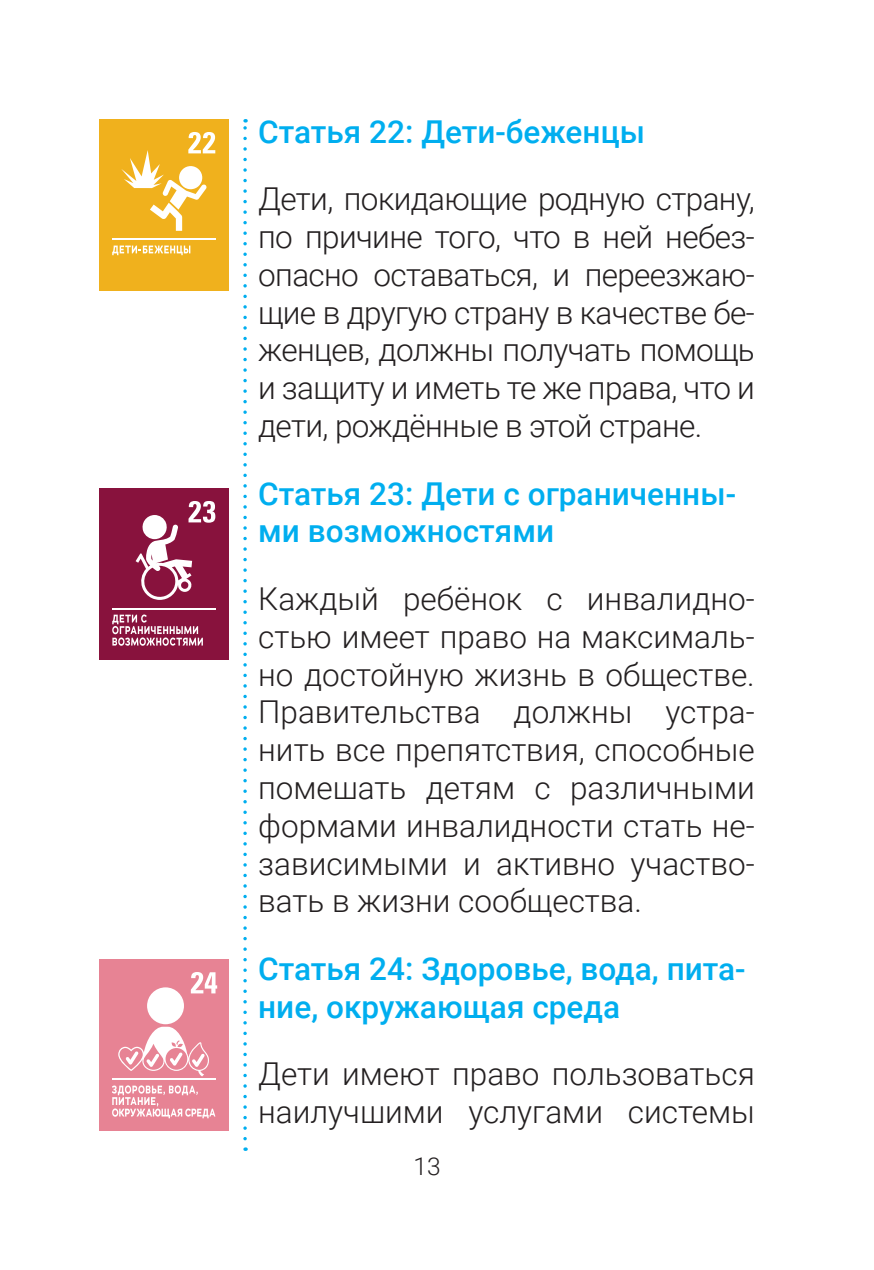
<style>
.page{position:relative;width:874px;height:1270px;background:#fff}
.page>*{position:absolute;margin:0;border:0;box-sizing:border-box;transform-origin:0 0}
.t1{font:300 31.5px/37.8px "Roboto";color:#231f20;text-align:justify}
.t2{font:500 31.5px/37.8px "Roboto";color:#00aeef}
.t3{font:300 24.5px "Roboto";color:#231f20}
</style>
<div class="page">
<svg style="left:243px;top:119px;width:4px;height:1020px"></svg>
<div style="left:99px;top:119px;width:129px;height:172px;background:#f0b11d"></div>
<svg style="left:112px;top:246px;width:78px;height:9px"></svg>
<hr style="left:112px;top:239px;width:103px;height:1px;background:#fff">
<svg style="left:121px;top:132px;width:94px;height:99px"></svg>
<div style="left:99px;top:488px;width:129px;height:172px;background:#88123d"></div>
<svg style="left:112px;top:614px;width:91px;height:32px"></svg>
<hr style="left:112px;top:608px;width:103px;height:1px;background:#fff">
<svg style="left:135px;top:501px;width:80px;height:99px"></svg>
<div style="left:99px;top:959px;width:129px;height:172px;background:#e78394"></div>
<svg style="left:112px;top:1085px;width:103px;height:33px"></svg>
<svg style="left:191px;top:972px;width:26px;height:21px"></svg>
<hr style="left:112px;top:1079px;width:103px;height:1px;background:#fff">
<div style="left:147px;top:987px;width:37px;height:37px;background:#fff;border-radius:50%"></div>
<svg style="left:118px;top:1027px;width:91px;height:49px"></svg>
<p class="t2" style="left:258px;top:111px;width:388px">Статья 22: Дети-беженцы</p>
<p class="t1" style="left:258px;top:179px;width:498px">Дети, покидающие родную страну, по причине того, что в ней небез&shy;опасно оставаться, и переезжаю&shy;щие в другую страну в качестве бе&shy;женцев, должны получать помощь и защиту и иметь те же права, что и дети, рождённые в этой стране.</p>
<p class="t2" style="left:258px;top:473px;width:479px">Статья 23: Дети с ограниченны&shy;ми возможностями</p>
<p class="t1" style="left:258px;top:579px;width:498px">Каждый ребёнок с инвалидно&shy;стью имеет право на максималь&shy;но достойную жизнь в обществе.<br>Правительства должны устра&shy;нить все препятствия, способные помешать детям с различными формами инвалидности стать не&shy;зависимыми и активно участво&shy;вать в жизни сообщества.</p>
<p class="t2" style="left:258px;top:949px;width:488px">Статья 24: Здоровье, вода, пита&shy;ние, окружающая среда</p>
<p class="t1" style="left:258px;top:1054px;width:498px">Дети имеют право пользоваться наилучшими услугами системы</p>
<p class="t3" style="left:413px;top:1149px;width:29px">13</p>
</div>
